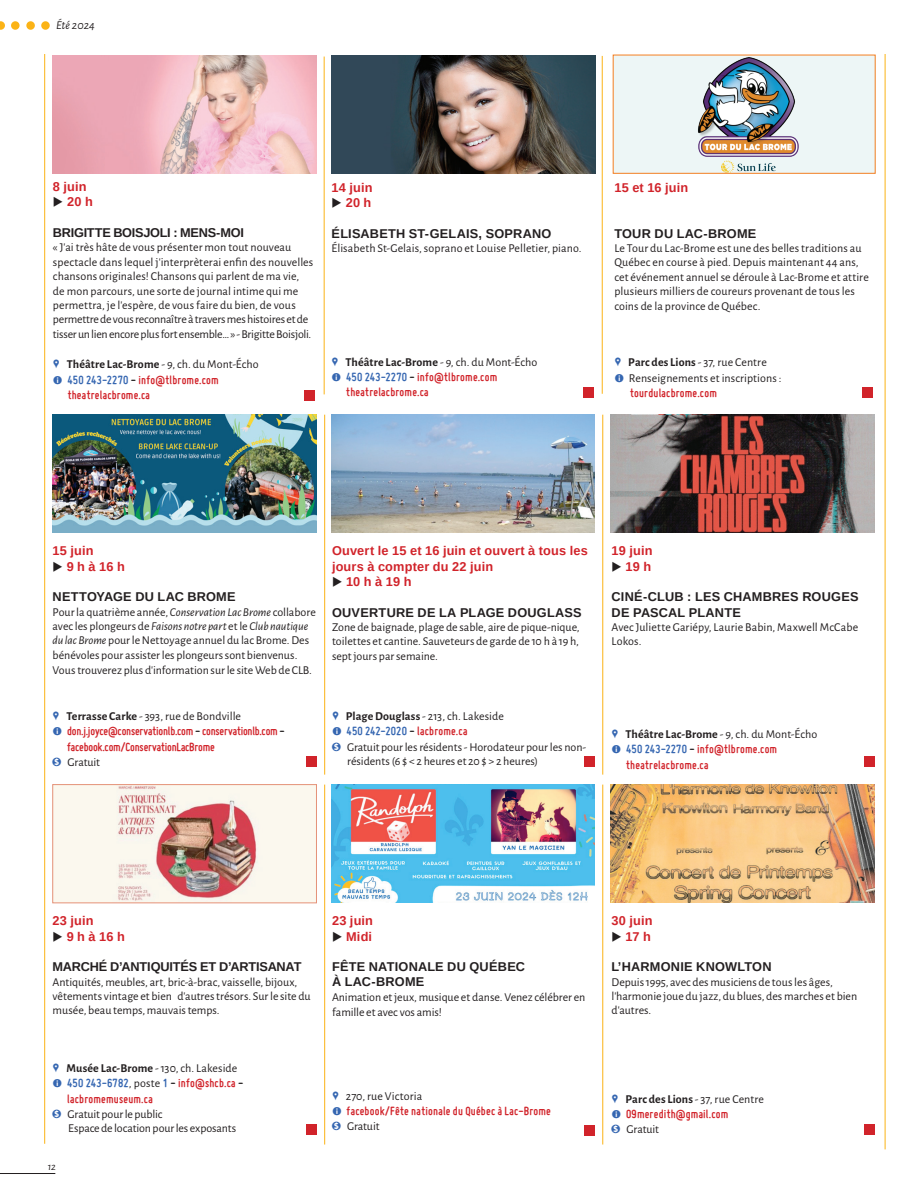
<style>
.page{position:relative;width:918px;height:1188px;background:#fff}
.page>*{position:absolute;margin:0;border:0;box-sizing:border-box;transform-origin:0 0}
.t1{font:700 12.75px/15.3px "Miso";letter-spacing:.015em;color:#d1232a}
.t2{font:700 12.75px/15.3px "Arimo";letter-spacing:.015em;color:#231f20}
.t3{font:700 12.75px/15.3px "Arimo";letter-spacing:.01em;color:#d1232a}
.t4{font:700 12.75px/15.3px "Miso";letter-spacing:-.01em;color:#d1232a}
.t5{font:700 12.75px "Arimo";letter-spacing:-.015em;color:#231f20}
.t6{font:700 12.75px "Arimo";letter-spacing:-.02em;color:#231f20}
.t7{font:700 12.75px "Miso";letter-spacing:.01em;color:#3566b1}
.t8{font:12px/14.4px "Alegreya Sans";letter-spacing:.005em;color:#231f20}
.t9{font:italic 12px "Alegreya Sans";color:#231f20}
.t10{font:italic 10.5px "Alegreya Sans";color:#231f20}
.s1{color:#231f20}
.s2{font-family:"Modern Pictograms";font-size:12.75px;color:#3566b1}
.s3{font-weight:700}
.s4{font-family:"Modern Pictograms";font-weight:400;color:#3566b1}
.s5{color:#3566b1}
.s6{font-style:italic}
.s7{font-family:"Circled";font-size:10.5px;color:#3566b1}
.s8{font-family:"Modern Pictograms";font-weight:400}
.s9{color:#d1232a}
.s10{font-family:"Alegreya Sans";font-weight:400;font-size:12px;color:#231f20}
</style>
<div class="page">
<hr style="left:0;top:1173px;width:55px;height:1px;background:#231f20">
<svg style="left:0;top:21px;width:5px;height:9px"></svg>
<div style="left:11px;top:21px;width:9px;height:9px;background:#fbb316;border-radius:50%"></div>
<div style="left:26px;top:21px;width:9px;height:9px;background:#fbb316;border-radius:50%"></div>
<div style="left:41px;top:21px;width:9px;height:9px;background:#fbb316;border-radius:50%"></div>
<hr style="left:44px;top:54px;width:1px;height:1090px;background:#fbb316">
<hr style="left:885px;top:54px;width:1px;height:1095px;background:#fbb316">
<hr style="left:602px;top:56px;width:1px;height:338px;background:#fbb316">
<hr style="left:324px;top:57px;width:1px;height:337px;background:#fbb316">
<img style="left:54px;top:786px;width:261px;height:115px">
<div style="left:52px;top:784px;width:265px;height:119px;border:1px solid #e59279"></div>
<img style="left:611px;top:785px;width:263px;height:118px">
<img style="left:53px;top:415px;width:263px;height:118px">
<img style="left:611px;top:415px;width:263px;height:118px">
<img style="left:332px;top:415px;width:263px;height:118px">
<img style="left:332px;top:785px;width:263px;height:118px">
<hr style="left:603px;top:415px;width:1px;height:360px;background:#fbb316">
<hr style="left:603px;top:785px;width:1px;height:360px;background:#fbb316">
<hr style="left:324px;top:415px;width:1px;height:360px;background:#fbb316">
<hr style="left:324px;top:785px;width:1px;height:360px;background:#fbb316">
<img style="left:53px;top:55px;width:264px;height:118px">
<div style="left:304px;top:391px;width:11px;height:10px;background:#d1232a"></div>
<div style="left:306px;top:1124px;width:10px;height:10px;background:#d1232a"></div>
<div style="left:864px;top:1124px;width:10px;height:10px;background:#d1232a"></div>
<div style="left:306px;top:756px;width:10px;height:10px;background:#d1232a"></div>
<div style="left:864px;top:756px;width:10px;height:10px;background:#d1232a"></div>
<div style="left:584px;top:756px;width:11px;height:10px;background:#d1232a"></div>
<div style="left:584px;top:1126px;width:11px;height:10px;background:#d1232a"></div>
<div style="left:583px;top:388px;width:11px;height:10px;background:#d1232a"></div>
<img style="left:332px;top:55px;width:264px;height:119px">
<div style="left:613px;top:55px;width:262px;height:118px;background:#edf6f6"></div>
<img style="left:698px;top:57px;width:101px;height:115px">
<div style="left:613px;top:55px;width:262px;height:119px;border:1px solid #f57f21"></div>
<div style="left:862px;top:388px;width:11px;height:10px;background:#d1232a"></div>
<p class="t9" style="left:56px;top:17px;width:40px">Été 2024</p>
<p class="t3" style="left:53px;top:179px;width:35px">8 JUIN</p>
<p class="t3" style="left:53px;top:194px;width:41px"><span class="s1">◆</span> 20 H</p>
<p class="t6" style="left:53px;top:224px;width:193px">BRIGITTE BOISJOLI : MENS-MOI</p>
<p class="t8" style="left:53px;top:240px;width:262px">« J’ai très hâte de vous présenter mon tout nouveau spectacle dans lequel j’interprèterai enfin des nouvelles chansons originales! Chansons qui parlent de ma vie, de mon parcours, une sorte de journal intime qui me permettra, je l’espère, de vous faire du bien, de vous permettre de vous reconnaître à travers mes histoires et de tisser un lien encore plus fort ensemble… » - Brigitte Boisjoli.</p>
<p class="t8" style="left:53px;top:357px;width:207px"><span class="s2">,</span> <span class="s3">Théâtre Lac-Brome</span> - 9, ch. du Mont-Écho</p>
<p class="t1" style="left:68px;top:372px;width:152px;text-indent:-15px"><span class="s4">=</span> <span class="s5">450 243-2270</span> <span class="s1">-</span> info@tlbrome.com theatrelacbrome.ca</p>
<p class="t3" style="left:332px;top:180px;width:43px">14 JUIN</p>
<p class="t3" style="left:332px;top:195px;width:41px"><span class="s1">◆</span> 20 H</p>
<p class="t2" style="left:332px;top:226px;width:221px">ÉLISABETH ST-GELAIS, SOPRANO</p>
<p class="t8" style="left:332px;top:241px;width:251px">Élisabeth St-Gelais, soprano et Louise Pelletier, piano.</p>
<p class="t8" style="left:332px;top:354px;width:207px"><span class="s2">,</span> <span class="s3">Théâtre Lac-Brome</span> - 9, ch. du Mont-Écho</p>
<p class="t1" style="left:346px;top:369px;width:152px;text-indent:-15px"><span class="s4">=</span> <span class="s5">450 243-2270</span> <span class="s1">-</span> info@tlbrome.com theatrelacbrome.ca</p>
<p class="t3" style="left:614px;top:180px;width:75px">15 ET 16 JUIN</p>
<p class="t2" style="left:614px;top:226px;width:144px">TOUR DU LAC-BROME</p>
<p class="t8" style="left:614px;top:240px;width:256px">Le Tour du Lac-Brome est une des belles traditions au Québec en course à pied. Depuis maintenant 44 ans, cet événement annuel se déroule à Lac-Brome et attire plusieurs milliers de coureurs provenant de tous les coins de la province de Québec.</p>
<p class="t8" style="left:614px;top:354px;width:169px;line-height:15.3px"><span class="s2">,</span> <span class="s3">Parc des Lions</span> - 37, rue Centre<br><span class="s2">=</span> Renseignements et inscriptions :</p>
<p class="t1" style="left:630px;top:385px;width:88px">tourdulacbrome.com</p>
<p class="t3" style="left:53px;top:544px;width:43px">15 JUIN</p>
<p class="t3" style="left:53px;top:559px;width:74px"><span class="s1">◆</span> 9 H À 16 H</p>
<p class="t2" style="left:53px;top:589px;width:185px">NETTOYAGE DU LAC BROME</p>
<p class="t8" style="left:53px;top:604px;width:265px">Pour la quatrième année, <span class="s6">Conservation Lac Brome</span> collabore avec les plongeurs de <span class="s6">Faisons notre part</span> et le <span class="s6">Club nautique du lac Brome</span> pour le Nettoyage annuel du lac Brome. Des bénévoles pour assister les plongeurs sont bienvenus.<br>Vous trouverez plus d’information sur le site Web de CLB.</p>
<p class="t8" style="left:53px;top:708px;width:190px"><span class="s2">,</span> <span class="s3">Terrasse Carke</span> - 393, rue de Bondville</p>
<p class="t4" style="left:67px;top:723px;width:219px;text-indent:-15px"><span class="s4">=</span> don.j.joyce@conservationlb.com <span class="s1">-</span> conservationlb.com <span class="s1">- </span>facebook.com/ConservationLacBrome</p>
<p class="t8" style="left:53px;top:754px;width:49px"><span class="s7">$</span> Gratuit</p>
<p class="t3" style="left:332px;top:544px;width:257px">OUVERT LE 15 ET 16 JUIN ET OUVERT À TOUS LES<br>JOURS À COMPTER DU 22 JUIN</p>
<p class="t3" style="left:332px;top:574px;width:81px"><span class="s1">◆</span> 10 H À 19 H</p>
<p class="t2" style="left:332px;top:605px;width:251px">OUVERTURE DE LA PLAGE DOUGLASS</p>
<p class="t8" style="left:332px;top:619px;width:249px;text-align:justify">Zone de baignade, plage de sable, aire de pique-nique, toilettes et cantine. Sauveteurs de garde de 10 h à 19 h, sept jours par semaine.</p>
<p class="t8" style="left:332px;top:708px;width:173px"><span class="s2">,</span> <span class="s3">Plage Douglass</span> - 213, ch. Lakeside</p>
<p class="t7" style="left:332px;top:724px;width:137px"><span class="s8">=</span> 450 242-2020 <span class="s1">-</span> <span class="s9">lacbrome.ca</span></p>
<p class="t8" style="left:347px;top:739px;width:241px;text-indent:-15px"><span class="s7">$</span> Gratuit pour les résidents - Horodateur pour les non&shy;résidents (6 $ &lt; 2 heures et 20 $ &gt; 2 heures)</p>
<p class="t3" style="left:612px;top:544px;width:42px">19 JUIN</p>
<p class="t3" style="left:612px;top:559px;width:41px"><span class="s1">◆</span> 19 H</p>
<p class="t2" style="left:612px;top:589px;width:249px">CINÉ-CLUB : LES CHAMBRES ROUGES<br>DE PASCAL PLANTE</p>
<p class="t8" style="left:612px;top:619px;width:248px">Avec Juliette Gariépy, Laurie Babin, Maxwell McCabe<br>Lokos.</p>
<p class="t8" style="left:612px;top:726px;width:207px"><span class="s2">,</span> <span class="s3">Théâtre Lac-Brome</span> - 9, ch. du Mont-Écho</p>
<p class="t1" style="left:626px;top:741px;width:152px;text-indent:-15px"><span class="s4">=</span> <span class="s5">450 243-2270</span> <span class="s1">-</span> info@tlbrome.com theatrelacbrome.ca</p>
<p class="t3" style="left:53px;top:913px;width:43px">23 JUIN</p>
<p class="t3" style="left:53px;top:929px;width:74px"><span class="s1">◆</span> 9 H À 16 H</p>
<p class="t5" style="left:53px;top:958px;width:250px">MARCHÉ D’ANTIQUITÉS ET D’ARTISANAT</p>
<p class="t8" style="left:53px;top:974px;width:260px">Antiquités, meubles, art, bric-à-brac, vaisselle, bijoux, vêtements vintage et bien d’autres trésors. Sur le site du musée, beau temps, mauvais temps.</p>
<p class="t8" style="left:53px;top:1060px;width:186px"><span class="s2">,</span> <span class="s3">Musée Lac-Brome</span> - 130, ch. Lakeside</p>
<p class="t1" style="left:67px;top:1075px;width:178px;text-indent:-15px"><span class="s4">=</span> <span class="s5">450 243-6782</span><span class="s10">, poste</span> <span class="s5">1</span> <span class="s1">-</span> info@shcb.ca <span class="s1">- </span>lacbromemuseum.ca</p>
<p class="t8" style="left:68px;top:1106px;width:170px;text-indent:-16px"><span class="s7">$</span> Gratuit pour le public<br>Espace de location pour les exposants</p>
<p class="t10" style="left:48px;top:1159px;width:10px">12</p>
<p class="t3" style="left:332px;top:913px;width:43px">23 JUIN</p>
<p class="t3" style="left:332px;top:929px;width:42px"><span class="s1">◆</span> MIDI</p>
<p class="t2" style="left:332px;top:959px;width:195px">FÊTE NATIONALE DU QUÉBEC<br>À LAC-BROME</p>
<p class="t8" style="left:332px;top:989px;width:255px;line-height:15.3px">Animation et jeux, musique et danse. Venez célébrer en famille et avec vos amis!</p>
<p class="t8" style="left:332px;top:1088px;width:92px"><span class="s2">,</span> 270, rue Victoria</p>
<p class="t1" style="left:332px;top:1103px;width:220px"><span class="s4">=</span> facebook/Fête nationale du Québec à Lac-Brome</p>
<p class="t8" style="left:332px;top:1119px;width:49px"><span class="s7">$</span> Gratuit</p>
<p class="t3" style="left:612px;top:913px;width:43px">30 JUIN</p>
<p class="t3" style="left:612px;top:929px;width:41px"><span class="s1">◆</span> 17 H</p>
<p class="t2" style="left:612px;top:959px;width:162px">L’HARMONIE KNOWLTON</p>
<p class="t8" style="left:612px;top:974px;width:247px">Depuis 1995, avec des musiciens de tous les âges, l’harmonie joue du jazz, du blues, des marches et bien d’autres.</p>
<p class="t8" style="left:612px;top:1091px;width:154px"><span class="s2">,</span> <span class="s3">Parc des Lions</span> - 37, rue Centre</p>
<p class="t1" style="left:612px;top:1106px;width:118px"><span class="s4">=</span> 09meredith@gmail.com</p>
<p class="t8" style="left:612px;top:1122px;width:49px"><span class="s7">$</span> Gratuit</p>
</div>
